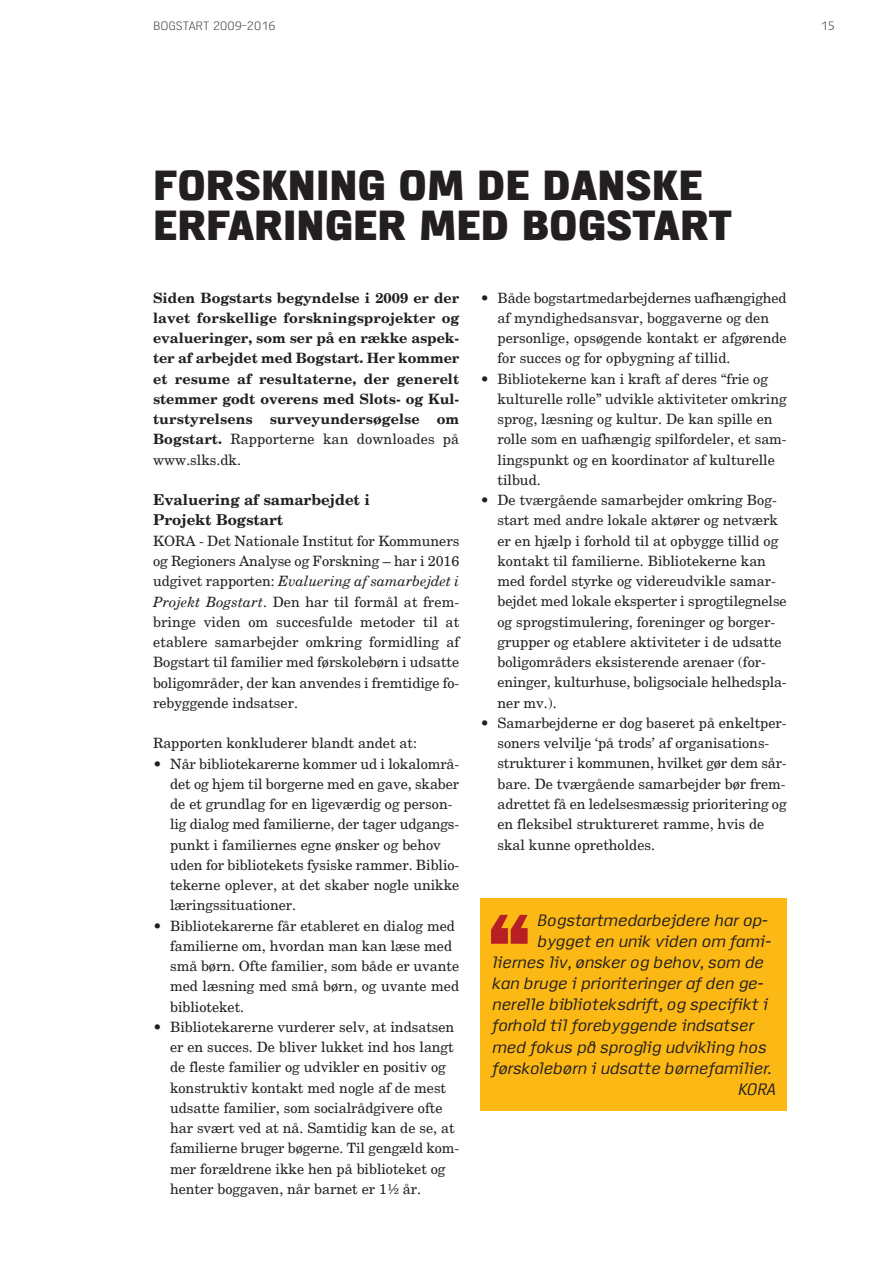
<style>
.page{position:relative;width:893px;height:1263px;background:#fff}
.page>*{position:absolute;margin:0;border:0;box-sizing:border-box;transform-origin:0 0}
.t1{font:97.5px "ITC Franklin Gothic Std Hvy";color:#b71f24}
.t2{font:800 42px/40.5px "Access";color:#231f20}
.t3{font:italic 16.5px "Access";color:#231f20}
.t4{font:700 15px/20.2px "New Century Schlbk";color:#231f20}
.t5{font:14.25px/20.2px "New Century Schlbk";color:#231f20}
.t6{font:700 14.25px/20.2px "New Century Schlbk";letter-spacing:.01em;color:#231f20;text-align:justify}
.t7{font:300 12px "Access";color:#3b3d3e}
.s1{font-weight:400}
.s2{font-style:italic}
</style>
<div class="page">
<div style="left:481px;top:898px;width:306px;height:212px;background:#fcb814"></div>
<p class="t7" style="left:153px;top:21px;width:124px">BOGSTART 2009-2016</p>
<p class="t7" style="left:820px;top:21px;width:16px">15</p>
<h2 class="t2" style="left:153px;top:168px;width:580px">FORSKNING OM DE DANSKE<br>ERFARINGER MED BOGSTART</h2>
<p class="t6" style="left:153px;top:287px;width:308px">Siden Bogstarts begyndelse i 2009 er der lavet forskellige forskningsprojekter og evalueringer, som ser på en række aspek&shy;ter af arbejdet med Bogstart. Her kommer et resume af resultaterne, der generelt stemmer godt overens med Slots- og Kul&shy;turstyrelsens surveyundersøgelse om Bogstart. <span class="s1">Rapporterne kan downloades på www.slks.dk.</span></p>
<p class="t4" style="left:153px;top:489px;width:218px">Evaluering af samarbejdet i<br>Projekt Bogstart</p>
<p class="t5" style="left:153px;top:530px;width:308px;text-align:justify">KORA - Det Nationale Institut for Kommuners og Regioners Analyse og Forskning – har i 2016 udgivet rapporten: <span class="s2">Evaluering af samarbejdet i Projekt Bogstart</span>. Den har til formål at frem&shy;bringe viden om succesfulde metoder til at etablere samarbejder omkring formidling af Bogstart til familier med førskolebørn i udsatte boligområder, der kan anvendes i fremtidige fo&shy;rebyggende indsatser.</p>
<p class="t5" style="left:153px;top:732px;width:265px">Rapporten konkluderer blandt andet at:</p>
<p class="t5" style="left:170px;top:753px;width:291px;text-indent:-17px">• Når bibliotekarerne kommer ud i lokalområ&shy;det og hjem til borgerne med en gave, skaber de et grundlag for en ligeværdig og person&shy;lig dialog med familierne, der tager udgangs&shy;punkt i familiernes egne ønsker og behov uden for bibliotekets fysiske rammer. Biblio&shy;tekerne oplever, at det skaber nogle unikke læringssituationer.</p>
<p class="t5" style="left:170px;top:915px;width:291px;text-indent:-17px">• Bibliotekarerne får etableret en dialog med familierne om, hvordan man kan læse med små børn. Ofte familier, som både er uvante med læsning med små børn, og uvante med biblioteket.</p>
<p class="t5" style="left:170px;top:1016px;width:291px;text-indent:-17px">• Bibliotekarerne vurderer selv, at indsatsen er en succes. De bliver lukket ind hos langt de fleste familier og udvikler en positiv og konstruktiv kontakt med nogle af de mest udsatte familier, som socialrådgivere ofte har svært ved at nå. Samtidig kan de se, at familierne bruger bøgerne. Til gengæld kom&shy;mer forældrene ikke hen på biblioteket og henter boggaven, når barnet er 1½ år.</p>
<p class="t5" style="left:497px;top:287px;width:291px;text-indent:-17px">• Både bogstartmedarbejdernes uafhængighed af myndighedsansvar, boggaverne og den personlige, opsøgende kontakt er afgørende for succes og for opbygning af tillid.</p>
<p class="t5" style="left:497px;top:368px;width:291px;text-indent:-17px">• Bibliotekerne kan i kraft af deres “frie og kulturelle rolle” udvikle aktiviteter omkring sprog, læsning og kultur. De kan spille en rolle som en uafhængig spilfordeler, et sam&shy;lingspunkt og en koordinator af kulturelle tilbud.</p>
<p class="t5" style="left:497px;top:489px;width:291px;text-indent:-17px">• De tværgående samarbejder omkring Bog&shy;start med andre lokale aktører og netværk er en hjælp i forhold til at opbygge tillid og kontakt til familierne. Bibliotekerne kan med fordel styrke og videreudvikle samar&shy;bejdet med lokale eksperter i sprogtilegnelse og sprogstimulering, foreninger og borger&shy;grupper og etablere aktiviteter i de udsatte boligområders eksisterende arenaer (for&shy;eninger, kulturhuse, boligsociale helhedspla&shy;ner mv.).</p>
<p class="t5" style="left:497px;top:712px;width:291px;text-indent:-17px">• Samarbejderne er dog baseret på enkeltper&shy;soners velvilje ‘på trods’ af organisations&shy;strukturer i kommunen, hvilket gør dem sår&shy;bare. De tværgående samarbejder bør frem&shy;adrettet få en ledelsesmæssig prioritering og en fleksibel struktureret ramme, hvis de skal kunne opretholdes.</p>
<h1 class="t1" style="left:484px;top:891px;width:52px">“</h1>
<p class="t3" style="left:538px;top:915px;width:232px">Bogstartmedarbejdere har op-</p>
<p class="t3" style="left:538px;top:936px;width:235px">bygget en unik viden om fami-</p>
<p class="t3" style="left:492px;top:957px;width:273px">liernes liv, ønsker og behov, som de</p>
<p class="t3" style="left:492px;top:978px;width:273px">kan bruge i prioriteringer af den ge-</p>
<p class="t3" style="left:492px;top:999px;width:277px">nerelle biblioteksdrift, og specifikt i</p>
<p class="t3" style="left:492px;top:1020px;width:263px">forhold til forebyggende indsatser</p>
<p class="t3" style="left:492px;top:1041px;width:276px">med fokus på sproglig udvikling hos</p>
<p class="t3" style="left:492px;top:1062px;width:280px">førskolebørn i udsatte børnefamilier.</p>
<p class="t3" style="left:739px;top:1083px;width:39px">KORA</p>
</div>
